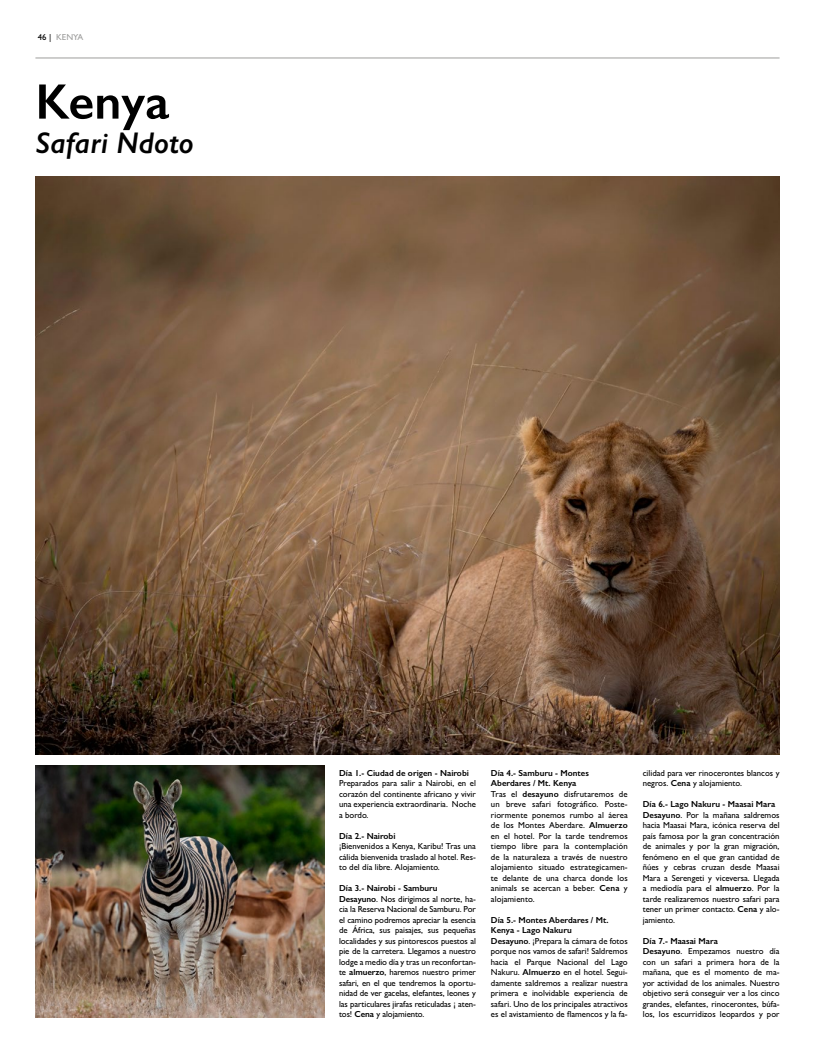
<style>
.page{position:relative;width:815px;height:1053px;background:#fff}
.page>*{position:absolute;margin:0;border:0;box-sizing:border-box;transform-origin:0 0}
.t1{font:600 50px "Gill Sans";color:#000}
.t2{font:italic 600 30px "Gill Sans";color:#000}
.t3{font:500 8.75px/10.5px "Gill Sans";color:#000}
.t4{font:600 8.75px "Gill Sans";color:#000}
.t5{font:500 8.75px "Gill Sans";color:#9d9d9c}
.s1{color:#000}
.s2{font-weight:600}
</style>
<div class="page">
<img style="left:35px;top:177px;width:745px;height:577px">
<img style="left:35px;top:765px;width:289px;height:252px">
<hr style="left:35px;top:58px;width:745px;height:1px;background:#9d9d9c">
<p class="t5" style="left:38px;top:32px;width:47px"><span class="s1">46 |</span> KENYA</p>
<h1 class="t1" style="left:35px;top:71px;width:135px">Kenya</h1>
<h2 class="t2" style="left:35px;top:125px;width:160px">Safari Ndoto</h2>
<p class="t4" style="left:339px;top:767px;width:131px">Día 1.- Ciudad de origen - Nairobi</p>
<p class="t3" style="left:339px;top:777px;width:138px;text-align:justify">Preparados para salir a Nairobi, en el corazón del continente africano y vivir una experiencia extraordinaria. Noche a bordo.</p>
<p class="t4" style="left:339px;top:830px;width:58px">Día 2.- Nairobi</p>
<p class="t3" style="left:339px;top:840px;width:138px;text-align:justify">¡Bienvenidos a Kenya, Karibu! Tras una cálida bienvenida traslado al hotel. Res&shy;to del día libre. Alojamiento.</p>
<p class="t3" style="left:339px;top:882px;width:138px"><span class="s2">Día 3.- Nairobi - Samburu Desayuno</span>. Nos dirigimos al norte, ha&shy;cia la Reserva Nacional de Samburu. Por el camino podremos apreciar la esencia de África, sus paisajes, sus pequeñas localidades y sus pintorescos puestos al pie de la carretera. Llegamos a nuestro lodge a medio día y tras un reconfortan&shy;te <span class="s2">almuerzo</span>, haremos nuestro primer safari, en el que tendremos la oportu&shy;nidad de ver gacelas, elefantes, leones y las particulares jirafas reticuladas ¡ aten&shy;tos! <span class="s2">Cena</span> y alojamiento.</p>
<p class="t3" style="left:491px;top:767px;width:138px"><span class="s2">Día 4.- Samburu - Montes<br>Aberdares / Mt. Kenya<br></span>Tras el <span class="s2">desayuno</span> disfrutaremos de un breve safari fotográfico. Poste&shy;riormente ponemos rumbo al áerea de los Montes Aberdare. <span class="s2">Almuerzo </span>en el hotel. Por la tarde tendremos tiempo libre para la contemplación de la naturaleza a través de nuestro alojamiento situado estrategicamen&shy;te delante de una charca donde los animals se acercan a beber. <span class="s2">Cena</span> y alojamiento.</p>
<p class="t3" style="left:491px;top:914px;width:138px"><span class="s2">Día 5.- Montes Aberdares / Mt.<br>Kenya - Lago Nakuru<br>Desayuno</span>. ¡Prepara la cámara de fotos porque nos vamos de safari! Saldremos hacia el Parque Nacional del Lago Nakuru. <span class="s2">Almuerzo</span> en el hotel. Segui&shy;damente saldremos a realizar nuestra primera e inolvidable experiencia de safari. Uno de los principales atractivos es el avistamiento de flamencos y la fa-</p>
<p class="t3" style="left:643px;top:767px;width:138px">cilidad para ver rinocerontes blancos y negros. <span class="s2">Cena</span> y alojamiento.</p>
<p class="t3" style="left:643px;top:798px;width:138px"><span class="s2">Día 6.- Lago Nakuru - Maasai Mara Desayuno</span>. Por la mañana saldremos hacia Maasai Mara, icónica reserva del país famosa por la gran concentración de animales y por la gran migración, fenómeno en el que gran cantidad de ñúes y cebras cruzan desde Maasai Mara a Serengeti y viceversa. Llegada a mediodía para el <span class="s2">almuerzo</span>. Por la tarde realizaremos nuestro safari para tener un primer contacto. <span class="s2">Cena</span> y alo&shy;jamiento.</p>
<p class="t3" style="left:643px;top:935px;width:138px"><span class="s2">Día 7.- Maasai Mara<br>Desayuno</span>. Empezamos nuestro día con un safari a primera hora de la mañana, que es el momento de ma&shy;yor actividad de los animales. Nuestro objetivo será conseguir ver a los cinco grandes, elefantes, rinocerontes, búfa&shy;los, los escurridizos leopardos y por</p>
</div>
